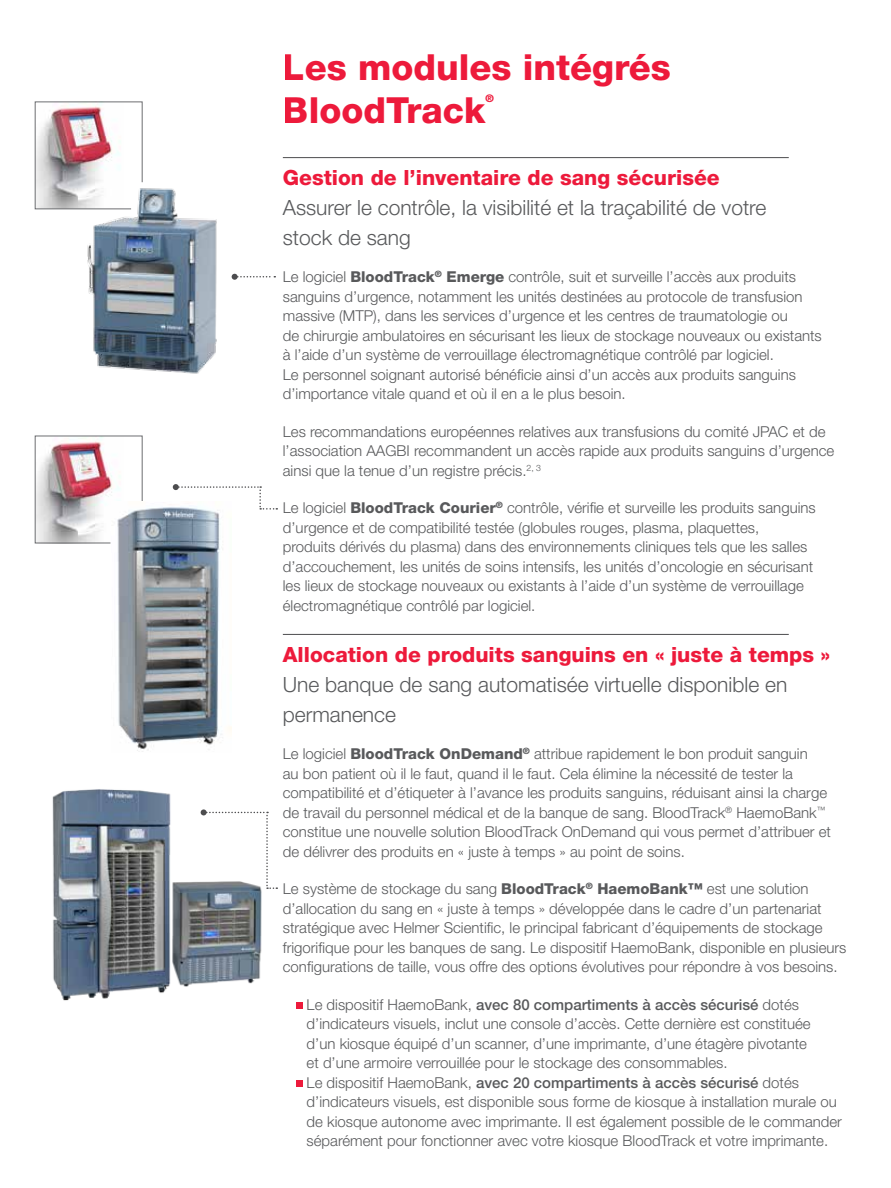
<style>
.page{position:relative;width:891px;height:1188px;background:#fff}
.page>*{position:absolute;margin:0;border:0;box-sizing:border-box;transform-origin:0 0}
.t1{font:800 36px/43.5px "Helvetica Neue LT Std";color:#ed1a3b}
.t2{font:300 21px/30px "Helvetica Neue LT Std";color:#58595b}
.t3{font:800 21px "Helvetica Neue LT Std";color:#ed1a3b}
.t4{font:300 15px/19.5px "Helvetica Neue LT Std";color:#58595b}
.t5{font:800 10.5px "Helvetica Neue LT Std";color:#ed1a3b}
.s1{font-weight:800}
.s2{font-weight:500}
</style>
<div class="page">
<hr style="left:283px;top:157px;width:506px;height:1px;background:#4d4d4f">
<svg style="left:296px;top:1002px;width:6px;height:6px"></svg>
<svg style="left:296px;top:1080px;width:6px;height:6px"></svg>
<img style="left:35px;top:102px;width:107px;height:107px">
<img style="left:35px;top:436px;width:107px;height:107px">
<img style="left:52px;top:789px;width:119px;height:212px">
<img style="left:147px;top:869px;width:115px;height:121px">
<svg style="left:232px;top:274px;width:43px;height:6px"></svg>
<img style="left:78px;top:171px;width:139px;height:203px">
<img style="left:111px;top:501px;width:121px;height:251px">
<hr style="left:283px;top:634px;width:506px;height:1px;background:#4d4d4f">
<svg style="left:201px;top:809px;width:76px;height:80px"></svg>
<svg style="left:173px;top:484px;width:104px;height:26px"></svg>
<h1 class="t1" style="left:283px;top:45px;width:390px">Les modules intégrés<br>BloodTrack</h1>
<p class="t5" style="left:486px;top:92px;width:10px">®</p>
<h2 class="t3" style="left:283px;top:165px;width:438px">Gestion de l’inventaire de sang sécurisée</h2>
<h2 class="t2" style="left:283px;top:192px;width:485px">Assurer le contrôle, la visibilité et la traçabilité de votre stock de sang</h2>
<p class="t4" style="left:283px;top:267px;width:540px">Le logiciel <span class="s1">BloodTrack</span><sup>®</sup> <span class="s1">Emerge</span> contrôle, suit et surveille l’accès aux produits sanguins d’urgence, notamment les unités destinées au protocole de transfusion massive (MTP), dans les services d’urgence et les centres de traumatologie ou<br>de chirurgie ambulatoires en sécurisant les lieux de stockage nouveaux ou existants à l’aide d’un système de verrouillage électromagnétique contrôlé par logiciel.<br>Le personnel soignant autorisé bénéficie ainsi d’un accès aux produits sanguins d’importance vitale quand et où il en a le plus besoin.</p>
<p class="t4" style="left:283px;top:421px;width:553px">Les recommandations européennes relatives aux transfusions du comité JPAC et de l’association AAGBI recommandent un accès rapide aux produits sanguins d’urgence ainsi que la tenue d’un registre précis.<sup>2,</sup> <sup>3</sup></p>
<p class="t4" style="left:283px;top:498px;width:534px">Le logiciel <span class="s1">BloodTrack Courier</span><sup>®</sup> contrôle, vérifie et surveille les produits sanguins d’urgence et de compatibilité testée (globules rouges, plasma, plaquettes,<br>produits dérivés du plasma) dans des environnements cliniques tels que les salles d’accouchement, les unités de soins intensifs, les unités d’oncologie en sécurisant les lieux de stockage nouveaux ou existants à l’aide d’un système de verrouillage électromagnétique contrôlé par logiciel.</p>
<h2 class="t3" style="left:283px;top:642px;width:549px">Allocation de produits sanguins en « juste à temps »</h2>
<h2 class="t2" style="left:283px;top:669px;width:506px">Une banque de sang automatisée virtuelle disponible en permanence</h2>
<p class="t4" style="left:283px;top:744px;width:550px">Le logiciel <span class="s1">BloodTrack OnDemand</span><sup>®</sup> attribue rapidement le bon produit sanguin<br>au bon patient où il le faut, quand il le faut. Cela élimine la nécessité de tester la compatibilité et d’étiqueter à l’avance les produits sanguins, réduisant ainsi la charge de travail du personnel médical et de la banque de sang. BloodTrack<sup>®</sup> HaemoBank<sup>™ </sup>constitue une nouvelle solution BloodTrack OnDemand qui vous permet d’attribuer et de délivrer des produits en « juste à temps » au point de soins.</p>
<p class="t4" style="left:283px;top:879px;width:565px">Le système de stockage du sang <span class="s1">BloodTrack</span><sup>®</sup> <span class="s1">HaemoBank™</span> est une solution d’allocation du sang en « juste à temps » développée dans le cadre d’un partenariat stratégique avec Helmer Scientific, le principal fabricant d’équipements de stockage frigorifique pour les banques de sang. Le dispositif HaemoBank, disponible en plusieurs configurations de taille, vous offre des options évolutives pour répondre à vos besoins.</p>
<p class="t4" style="left:307px;top:994px;width:537px">Le dispositif HaemoBank, <span class="s2">avec 80 compartiments à accès sécurisé</span> dotés d’indicateurs visuels, inclut une console d’accès. Cette dernière est constituée d’un kiosque équipé d’un scanner, d’une imprimante, d’une étagère pivotante<br>et d’une armoire verrouillée pour le stockage des consommables.<br>Le dispositif HaemoBank, <span class="s2">avec 20 compartiments à accès sécurisé</span> dotés d’indicateurs visuels, est disponible sous forme de kiosque à installation murale ou de kiosque autonome avec imprimante. Il est également possible de le commander séparément pour fonctionner avec votre kiosque BloodTrack et votre imprimante.</p>
</div>
